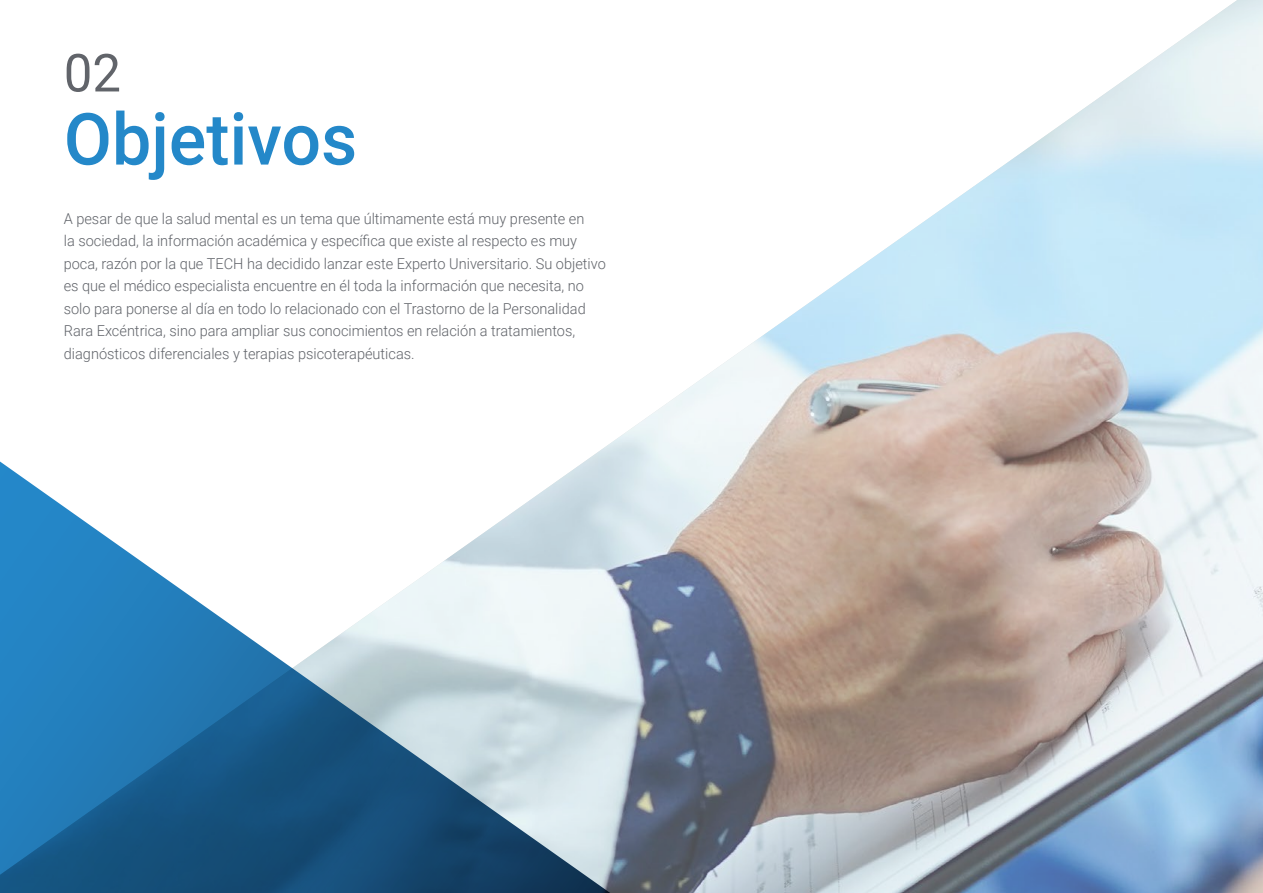
<style>
.page{position:relative;width:1263px;height:893px;background:#fff}
.page>*{position:absolute;margin:0;border:0;box-sizing:border-box;transform-origin:0 0}
.t1{font:500 72px "Roboto";color:#2488c9}
.t2{font:52.5px "Roboto";color:#61646a}
.t3{font:300 15px/22.5px "Roboto";color:#61646a}
</style>
<div class="page">
<img style="left:607px;top:0;width:656px;height:893px">
<svg style="left:0;top:446px;width:640px;height:447px"></svg>
<h2 class="t2" style="left:64px;top:36px;width:59px">02</h2>
<h1 class="t1" style="left:64px;top:89px;width:295px">Objetivos</h1>
<p class="t3" style="left:64px;top:207px;width:544px">A pesar de que la salud mental es un tema que últimamente está muy presente en<br>la sociedad, la información académica y específica que existe al respecto es muy poca, razón por la que TECH ha decidido lanzar este Experto Universitario. Su objetivo es que el médico especialista encuentre en él toda la información que necesita, no solo para ponerse al día en todo lo relacionado con el Trastorno de la Personalidad Rara Excéntrica, sino para ampliar sus conocimientos en relación a tratamientos, diagnósticos diferenciales y terapias psicoterapéuticas.</p>
</div>
